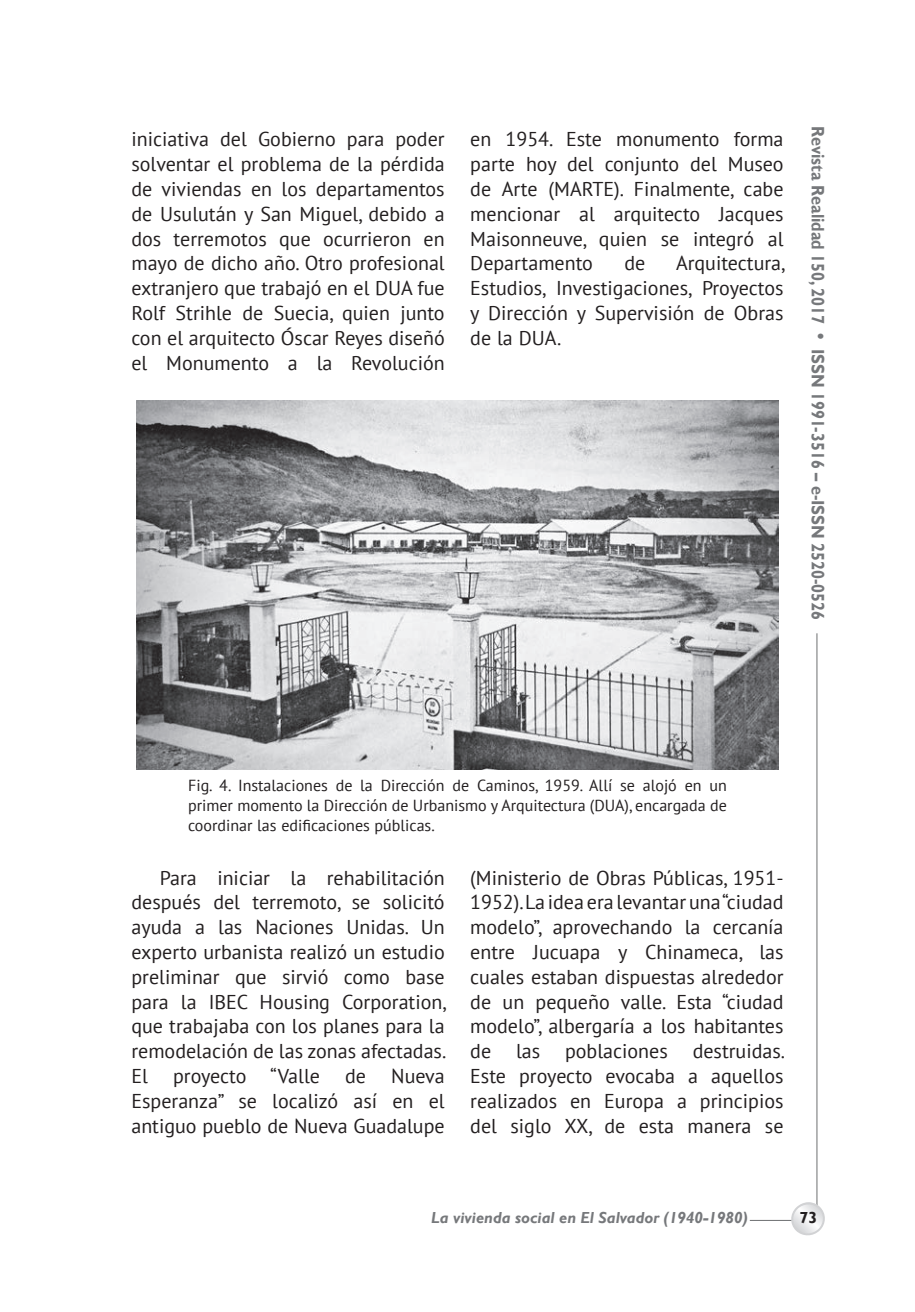
<style>
.page{position:relative;width:915px;height:1312px;background:#fff}
.page>*{position:absolute;margin:0;border:0;box-sizing:border-box;transform-origin:0 0}
.t1{font:20px/24.8px "PT Sans";color:#231f20;text-align:justify}
.t2{font:700 18px "Gill Sans";color:#76787b;scale:.9 1}
.t3{font:16px/20px "PT Sans";color:#231f20;text-align:justify}
.t4{font:italic 700 16px "Gill Sans";color:#76787b}
.t5{font:700 16px "Gill Sans";color:#231f20}
.s1{font-size:20px}
</style>
<div class="page">
<hr style="left:816px;top:633px;width:1px;height:579px;background:#6d6f71">
<hr style="left:750px;top:1220px;width:59px;height:1px;background:#6d6f71">
<svg style="left:788px;top:1199px;width:37px;height:37px"></svg>
<img style="left:136px;top:401px;width:643px;height:368px">
<p class="t1" style="left:131px;top:126px;width:315px">iniciativa del Gobierno para poder solventar el problema de la pérdida de viviendas en los departamentos de Usulután y San Miguel, debido a dos terremotos que ocurrieron en mayo de dicho año. Otro profesional extranjero que trabajó en el DUA fue Rolf Strihle de Suecia, quien junto con el arquitecto Óscar Reyes diseñó el Monumento a la Revolución</p>
<p class="t1" style="left:470px;top:126px;width:315px">en 1954. Este monumento forma parte hoy del conjunto del Museo de Arte (MARTE). Finalmente, cabe mencionar al arquitecto Jacques Maisonneuve, quien se integró al Departamento</p>
<p class="t1" style="left:470px;top:250px;width:316px;text-indent:206px">Arquitectura, Estudios, Investigaciones, Proyectos y Dirección y Supervisión de Obras de la DUA.</p>
<p class="t1" style="left:624px;top:250px;width:22px">de</p>
<p class="t2" style="left:829px;top:126px;width:550px;rotate:90deg">Revista Realidad 150, 2017 <span class="s1">•</span> ISSN 1991-3516 – e-ISSN 2520-0526</p>
<p class="t3" style="left:188px;top:775px;width:540px">Fig. 4. Instalaciones de la Dirección de Caminos, 1959. Allí se alojó en un primer momento la Dirección de Urbanismo y Arquitectura (DUA), encargada de coordinar las edificaciones públicas.</p>
<p class="t1" style="left:131px;top:864px;width:316px;text-indent:28px">Para iniciar la rehabilitación después del terremoto, se solicitó ayuda a las Naciones Unidas. Un experto urbanista realizó un estudio preliminar que sirvió como base para la IBEC Housing Corporation, que trabajaba con los planes para la remodelación de las zonas afectadas.<br>El</p>
<p class="t1" style="left:470px;top:864px;width:316px">(Ministerio de Obras Públicas, 1951- 1952). La idea era levantar una “ciudad modelo”, aprovechando la cercanía entre Jucuapa y Chinameca, las cuales estaban dispuestas alrededor de un pequeño valle. Esta “ciudad modelo”, albergaría a los habitantes de las poblaciones destruidas.<br>Este proyecto evocaba a aquellos realizados en Europa a principios del siglo XX, de esta manera se</p>
<p class="t1" style="left:173px;top:1063px;width:148px">proyecto “Valle</p>
<p class="t1" style="left:345px;top:1063px;width:22px">de</p>
<p class="t1" style="left:131px;top:1063px;width:315px;text-indent:260px">Nueva Esperanza” se localizó así en el antiguo pueblo de Nueva Guadalupe</p>
<p class="t4" style="left:431px;top:1207px;width:318px">La vivienda social en El Salvador (1940-1980)</p>
<p class="t5" style="left:799px;top:1207px;width:19px">73</p>
</div>
